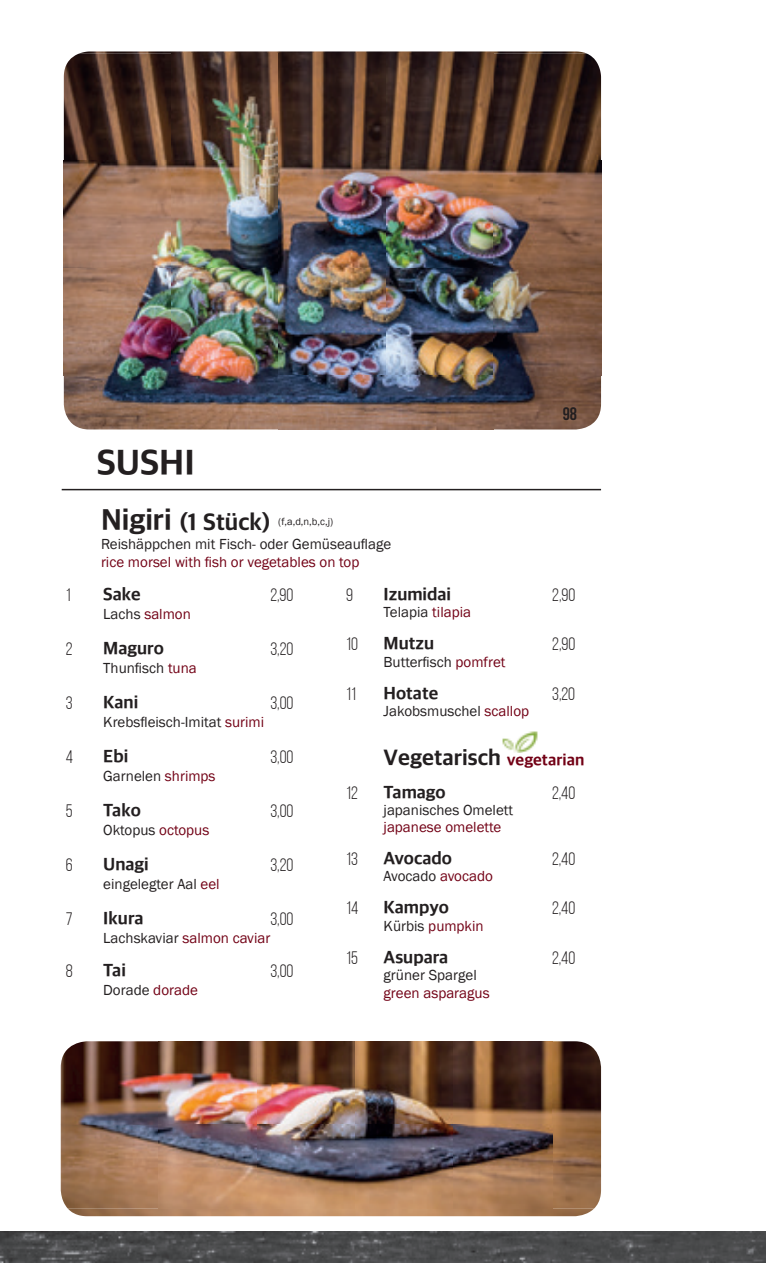
<style>
.page{position:relative;width:766px;height:1263px;background:#fff}
.page>*{position:absolute;margin:0;border:0;box-sizing:border-box;transform-origin:0 0}
.t1{font:800 36px "Apple SD Gothic Neo";color:#231f20}
.t2{font:800 24px "Apple SD Gothic Neo";color:#231f20}
.t3{font:800 22.5px "Apple SD Gothic Neo";color:#231f20}
.t4{font:18px "Bebas Neue";color:#231f20}
.t5{font:800 18px "Apple SD Gothic Neo";color:#231f20}
.t6{font:700 18px "Bebas Neue";color:#231f20}
.t7{font:15px "Franklin Gothic";color:#231f20}
.t8{font:15px "Franklin Gothic";color:#720015}
.t9{font:10.5px "Franklin Gothic";color:#231f20}
.s1{font-size:30px}
.s2{color:#231f20}
.s3{color:#720015}
.s4{font-size:16.5px;color:#720015}
</style>
<div class="page">
<img style="left:60px;top:74px;width:41px;height:1118px">
<img style="left:101px;top:429px;width:461px;height:62px">
<img style="left:0;top:1232px;width:765px;height:31px">
<hr style="left:62px;top:489px;width:539px;height:1px;background:#231f20">
<img style="left:68px;top:1209px;width:525px;height:7px">
<img style="left:61px;top:1041px;width:540px;height:168px">
<img style="left:64px;top:54px;width:537px;height:375px">
<img style="left:502px;top:731px;width:36px;height:22px">
<img style="left:507px;top:756px;width:33px;height:1px">
<h1 class="t1" style="left:97px;top:443px;width:99px">SUSHI</h1>
<h2 class="t2" style="left:101px;top:509px;width:171px"><span class="s1">Nigiri</span> (1 St+ck)</h2>
<p class="t9" style="left:278px;top:515px;width:56px">(f,a,d,n,b,c,j)</p>
<p class="t7" style="left:101px;top:535px;width:291px">Reishäppchen mit Fisch- oder Gemüseauflage</p>
<p class="t8" style="left:101px;top:553px;width:260px">rice morsel with fish or vegetables on top</p>
<p class="t6" style="left:562px;top:403px;width:16px">98</p>
<p class="t4" style="left:66px;top:585px;width:7px">1</p>
<p class="t5" style="left:103px;top:585px;width:39px">Sake</p>
<p class="t4" style="left:270px;top:585px;width:24px">2,90</p>
<p class="t8" style="left:103px;top:605px;width:89px"><span class="s2">Lachs</span> salmon</p>
<p class="t4" style="left:66px;top:639px;width:8px">2</p>
<p class="t5" style="left:103px;top:639px;width:62px">Maguro</p>
<p class="t4" style="left:270px;top:639px;width:24px">3,20</p>
<p class="t7" style="left:103px;top:659px;width:95px">Thunfisch <span class="s3">tuna</span></p>
<p class="t4" style="left:66px;top:693px;width:8px">3</p>
<p class="t5" style="left:103px;top:693px;width:36px">Kani</p>
<p class="t4" style="left:270px;top:693px;width:24px">3,00</p>
<p class="t7" style="left:103px;top:713px;width:162px">Krebsfleisch-Imitat <span class="s3">surimi</span></p>
<p class="t4" style="left:66px;top:747px;width:9px">4</p>
<p class="t5" style="left:103px;top:747px;width:27px">Ebi</p>
<p class="t4" style="left:270px;top:747px;width:24px">3,00</p>
<p class="t7" style="left:103px;top:767px;width:114px">Garnelen <span class="s3">shrimps</span></p>
<p class="t4" style="left:66px;top:801px;width:8px">5</p>
<p class="t5" style="left:103px;top:801px;width:39px">Tako</p>
<p class="t4" style="left:270px;top:801px;width:24px">3,00</p>
<p class="t7" style="left:103px;top:821px;width:108px">Oktopus <span class="s3">octopus</span></p>
<p class="t4" style="left:66px;top:855px;width:8px">6</p>
<p class="t5" style="left:103px;top:855px;width:47px">Unagi</p>
<p class="t4" style="left:270px;top:855px;width:24px">3,20</p>
<p class="t7" style="left:103px;top:875px;width:118px">eingelegter Aal <span class="s3">eel</span></p>
<p class="t4" style="left:66px;top:909px;width:8px">7</p>
<p class="t5" style="left:103px;top:909px;width:42px">Ikura</p>
<p class="t4" style="left:270px;top:909px;width:24px">3,00</p>
<p class="t8" style="left:103px;top:929px;width:168px"><span class="s2">Lachskaviar</span> salmon caviar</p>
<p class="t4" style="left:66px;top:961px;width:8px">8</p>
<p class="t5" style="left:103px;top:961px;width:24px">Tai</p>
<p class="t4" style="left:270px;top:961px;width:24px">3,00</p>
<p class="t7" style="left:103px;top:981px;width:96px">Dorade <span class="s3">dorade</span></p>
<p class="t4" style="left:346px;top:585px;width:8px">9</p>
<p class="t5" style="left:383px;top:585px;width:69px">Izumidai</p>
<p class="t4" style="left:552px;top:585px;width:24px">2,90</p>
<p class="t7" style="left:383px;top:603px;width:89px">Telapia <span class="s3">tilapia</span></p>
<p class="t4" style="left:346px;top:634px;width:13px">10</p>
<p class="t5" style="left:383px;top:634px;width:52px">Mutzu</p>
<p class="t4" style="left:552px;top:634px;width:24px">2,90</p>
<p class="t7" style="left:383px;top:653px;width:123px">Butterfisch <span class="s3">pomfret</span></p>
<p class="t4" style="left:346px;top:684px;width:12px">11</p>
<p class="t5" style="left:383px;top:684px;width:56px">Hotate</p>
<p class="t4" style="left:552px;top:684px;width:24px">3,20</p>
<p class="t7" style="left:383px;top:702px;width:147px">Jakobsmuschel <span class="s3">scallop</span></p>
<h3 class="t3" style="left:383px;top:746px;width:202px">Vegetarisch <span class="s4">vegetarian</span></h3>
<p class="t4" style="left:346px;top:783px;width:13px">12</p>
<p class="t5" style="left:383px;top:783px;width:63px">Tamago</p>
<p class="t4" style="left:552px;top:783px;width:25px">2,40</p>
<p class="t7" style="left:383px;top:801px;width:131px">japanisches Omelett</p>
<p class="t8" style="left:383px;top:818px;width:119px">japanese omelette</p>
<p class="t4" style="left:346px;top:849px;width:13px">13</p>
<p class="t5" style="left:383px;top:849px;width:70px">Avocado</p>
<p class="t4" style="left:552px;top:849px;width:25px">2,40</p>
<p class="t7" style="left:383px;top:867px;width:111px">Avocado <span class="s3">avocado</span></p>
<p class="t4" style="left:346px;top:898px;width:14px">14</p>
<p class="t5" style="left:383px;top:898px;width:67px">Kampyo</p>
<p class="t4" style="left:552px;top:898px;width:25px">2,40</p>
<p class="t8" style="left:383px;top:917px;width:102px"><span class="s2">Kürbis</span> pumpkin</p>
<p class="t4" style="left:346px;top:948px;width:13px">15</p>
<p class="t5" style="left:383px;top:948px;width:66px">Asupara</p>
<p class="t4" style="left:552px;top:948px;width:25px">2,40</p>
<p class="t7" style="left:383px;top:966px;width:95px">grüner Spargel</p>
<p class="t8" style="left:383px;top:984px;width:107px">green asparagus</p>
</div>
